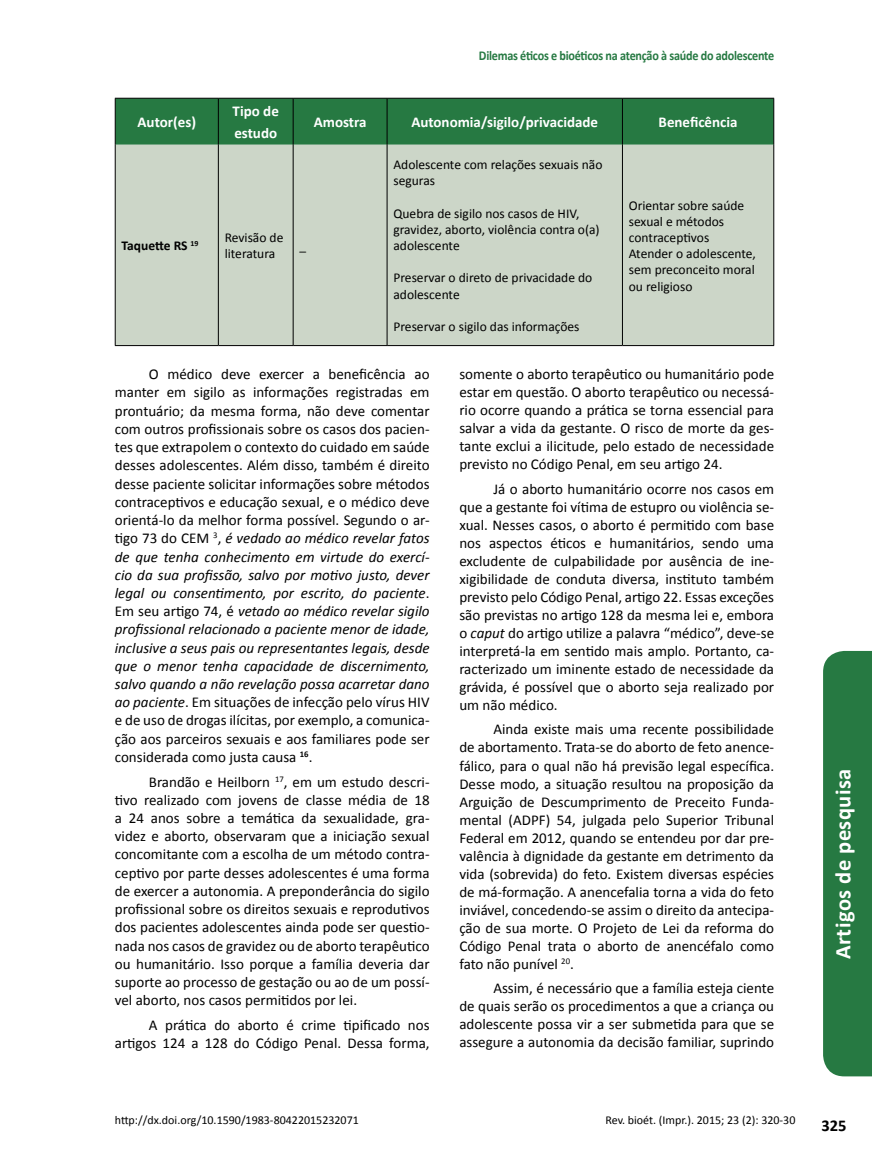
<style>
.page{position:relative;width:872px;height:1170px;background:#fff}
.page>*{position:absolute;margin:0;border:0;box-sizing:border-box;transform-origin:0 0}
.t1{font:700 22.5px "Calibri";letter-spacing:.02em;color:#fff}
.t2{font:700 16.5px "Calibri";color:#000}
.t3{font:15px/18.1px "Calibri";color:#000;text-align:justify}
.t4{font:700 15px/22.5px "Calibri";color:#fff}
.t5{font:13.5px/16.2px "Calibri";color:#000}
.t6{font:700 13.5px "Calibri";letter-spacing:-.02em;color:#267942;scale:.9 1}
.t7{font:700 13.5px "Calibri";letter-spacing:-.005em;color:#000}
.t8{font:12px "Calibri";color:#000}
.s1{font-style:italic}
</style>
<div class="page">
<div style="left:116px;top:99px;width:657px;height:46px;background:#267942"></div>
<div style="left:116px;top:145px;width:657px;height:200px;background:#ccd6c8"></div>
<hr style="left:115px;top:98px;width:103px;height:1px;background:#000">
<hr style="left:115px;top:99px;width:1px;height:46px;background:#000">
<hr style="left:218px;top:98px;width:75px;height:1px;background:#000">
<hr style="left:218px;top:99px;width:1px;height:46px;background:#000">
<hr style="left:293px;top:98px;width:94px;height:1px;background:#000">
<hr style="left:293px;top:99px;width:1px;height:46px;background:#000">
<hr style="left:387px;top:98px;width:235px;height:1px;background:#000">
<hr style="left:387px;top:99px;width:1px;height:46px;background:#000">
<hr style="left:622px;top:98px;width:152px;height:1px;background:#000">
<hr style="left:622px;top:99px;width:1px;height:46px;background:#000">
<hr style="left:773px;top:99px;width:1px;height:46px;background:#000">
<hr style="left:115px;top:145px;width:1px;height:200px;background:#000">
<hr style="left:218px;top:145px;width:1px;height:200px;background:#000">
<hr style="left:293px;top:145px;width:1px;height:200px;background:#000">
<hr style="left:387px;top:145px;width:1px;height:200px;background:#000">
<hr style="left:622px;top:145px;width:1px;height:200px;background:#000">
<hr style="left:773px;top:145px;width:1px;height:200px;background:#000">
<hr style="left:115px;top:345px;width:103px;height:1px;background:#000">
<hr style="left:218px;top:345px;width:75px;height:1px;background:#000">
<hr style="left:293px;top:345px;width:94px;height:1px;background:#000">
<hr style="left:387px;top:345px;width:235px;height:1px;background:#000">
<hr style="left:622px;top:345px;width:152px;height:1px;background:#000">
<div style="left:823px;top:651px;width:49px;height:425px;background:#267942"></div>
<p class="t6" style="left:479px;top:47px;width:329px">Dilemas éticos e bioéticos na atenção à saúde do adolescente</p>
<p class="t4" style="left:137px;top:111px;width:60px">Autor(es)</p>
<p class="t4" style="left:233px;top:100px;width:48px">Tipo de estudo</p>
<p class="t4" style="left:314px;top:111px;width:54px">Amostra</p>
<p class="t4" style="left:411px;top:111px;width:188px">Autonomia/sigilo/privacidade</p>
<p class="t4" style="left:658px;top:111px;width:81px">Beneficência</p>
<p class="t7" style="left:122px;top:237px;width:78px">Taquette RS <sup>19</sup></p>
<p class="t5" style="left:225px;top:229px;width:60px">Revisão de literatura</p>
<p class="t5" style="left:299px;top:237px;width:8px">_</p>
<p class="t5" style="left:393px;top:156px;width:210px">Adolescente com relações sexuais não seguras</p>
<p class="t5" style="left:393px;top:205px;width:208px">Quebra de sigilo nos casos de HIV, gravidez, aborto, violência contra o(a) adolescente</p>
<p class="t5" style="left:393px;top:270px;width:200px">Preservar o direto de privacidade do adolescente</p>
<p class="t5" style="left:393px;top:318px;width:188px">Preservar o sigilo das informações</p>
<p class="t5" style="left:629px;top:197px;width:129px">Orientar sobre saúde sexual e métodos contraceptivos<br>Atender o adolescente, sem preconceito moral ou religioso</p>
<p class="t3" style="left:115px;top:365px;width:316px;text-indent:34px">O médico deve exercer a beneficência ao manter em sigilo as informações registradas em prontuário; da mesma forma, não deve comentar com outros profissionais sobre os casos dos pacien&shy;tes que extrapolem o contexto do cuidado em saúde desses adolescentes. Além disso, também é direito desse paciente solicitar informações sobre métodos contraceptivos e educação sexual, e o médico deve orientá-lo da melhor forma possível. Segundo o ar&shy;tigo 73 do CEM <sup>3</sup>, <span class="s1">é vedado ao médico revelar fatos de que tenha conhecimento em virtude do exercí&shy;cio da sua profissão, salvo por motivo justo, dever legal ou consentimento, por escrito, do paciente</span>.<br>Em seu artigo 74, é <span class="s1">vetado ao médico revelar sigilo profissional relacionado a paciente menor de idade, inclusive a seus pais ou representantes legais, desde que o menor tenha capacidade de discernimento, salvo quando a não revelação possa acarretar dano ao paciente</span>. Em situações de infecção pelo vírus HIV e de uso de drogas ilícitas, por exemplo, a comunica&shy;ção aos parceiros sexuais e aos familiares pode ser considerada como justa causa <sup>16</sup>.</p>
<p class="t3" style="left:115px;top:772px;width:316px;text-indent:34px">Brandão e Heilborn <sup>17</sup>, em um estudo descri&shy;tivo realizado com jovens de classe média de 18 a 24 anos sobre a temática da sexualidade, gra&shy;videz e aborto, observaram que a iniciação sexual concomitante com a escolha de um método contra&shy;ceptivo por parte desses adolescentes é uma forma de exercer a autonomia. A preponderância do sigilo profissional sobre os direitos sexuais e reprodutivos dos pacientes adolescentes ainda pode ser questio&shy;nada nos casos de gravidez ou de aborto terapêutico ou humanitário. Isso porque a família deveria dar suporte ao processo de gestação ou ao de um possí&shy;vel aborto, nos casos permitidos por lei.</p>
<p class="t3" style="left:115px;top:1015px;width:316px;text-align:right">A prática do aborto é crime tipificado nos artigos 124 a 128 do Código Penal. Dessa forma,</p>
<p class="t8" style="left:115px;top:1112px;width:245px">http://dx.doi.org/10.1590/1983-80422015232071</p>
<p class="t3" style="left:459px;top:365px;width:316px">somente o aborto terapêutico ou humanitário pode estar em questão. O aborto terapêutico ou necessá&shy;rio ocorre quando a prática se torna essencial para salvar a vida da gestante. O risco de morte da ges&shy;tante exclui a ilicitude, pelo estado de necessidade previsto no Código Penal, em seu artigo 24.</p>
<p class="t3" style="left:459px;top:480px;width:316px;text-indent:34px">Já o aborto humanitário ocorre nos casos em que a gestante foi vítima de estupro ou violência se&shy;xual. Nesses casos, o aborto é permitido com base nos aspectos éticos e humanitários, sendo uma excludente de culpabilidade por ausência de ine&shy;xigibilidade de conduta diversa, instituto também previsto pelo Código Penal, artigo 22. Essas exceções são previstas no artigo 128 da mesma lei e, embora o <span class="s1">caput</span> do artigo utilize a palavra “médico”, deve-se interpretá-la em sentido mais amplo. Portanto, ca&shy;racterizado um iminente estado de necessidade da grávida, é possível que o aborto seja realizado por um não médico.</p>
<p class="t3" style="left:459px;top:720px;width:316px;text-indent:34px">Ainda existe mais uma recente possibilidade de abortamento. Trata-se do aborto de feto anence&shy;fálico, para o qual não há previsão legal específica.<br>Desse modo, a situação resultou na proposição da Arguição de Descumprimento de Preceito Funda&shy;mental (ADPF) 54, julgada pelo Superior Tribunal Federal em 2012, quando se entendeu por dar pre&shy;valência à dignidade da gestante em detrimento da vida (sobrevida) do feto. Existem diversas espécies de má-formação. A anencefalia torna a vida do feto inviável, concedendo-se assim o direito da antecipa&shy;ção de sua morte. O Projeto de Lei da reforma do Código Penal trata o aborto de anencéfalo como fato não punível <sup>20</sup>.</p>
<p class="t3" style="left:459px;top:979px;width:316px;text-indent:34px">Assim, é necessário que a família esteja ciente de quais serão os procedimentos a que a criança ou adolescente possa vir a ser submetida para que se assegure a autonomia da decisão familiar, suprindo</p>
<p class="t8" style="left:605px;top:1112px;width:191px">Rev. bioét. (Impr.). 2015; 23 (2): 320-30</p>
<h1 class="t1" style="left:828px;top:959px;width:192px;rotate:-90deg">Artigos de pesquisa</h1>
<p class="t2" style="left:821px;top:1115px;width:27px">325</p>
</div>
